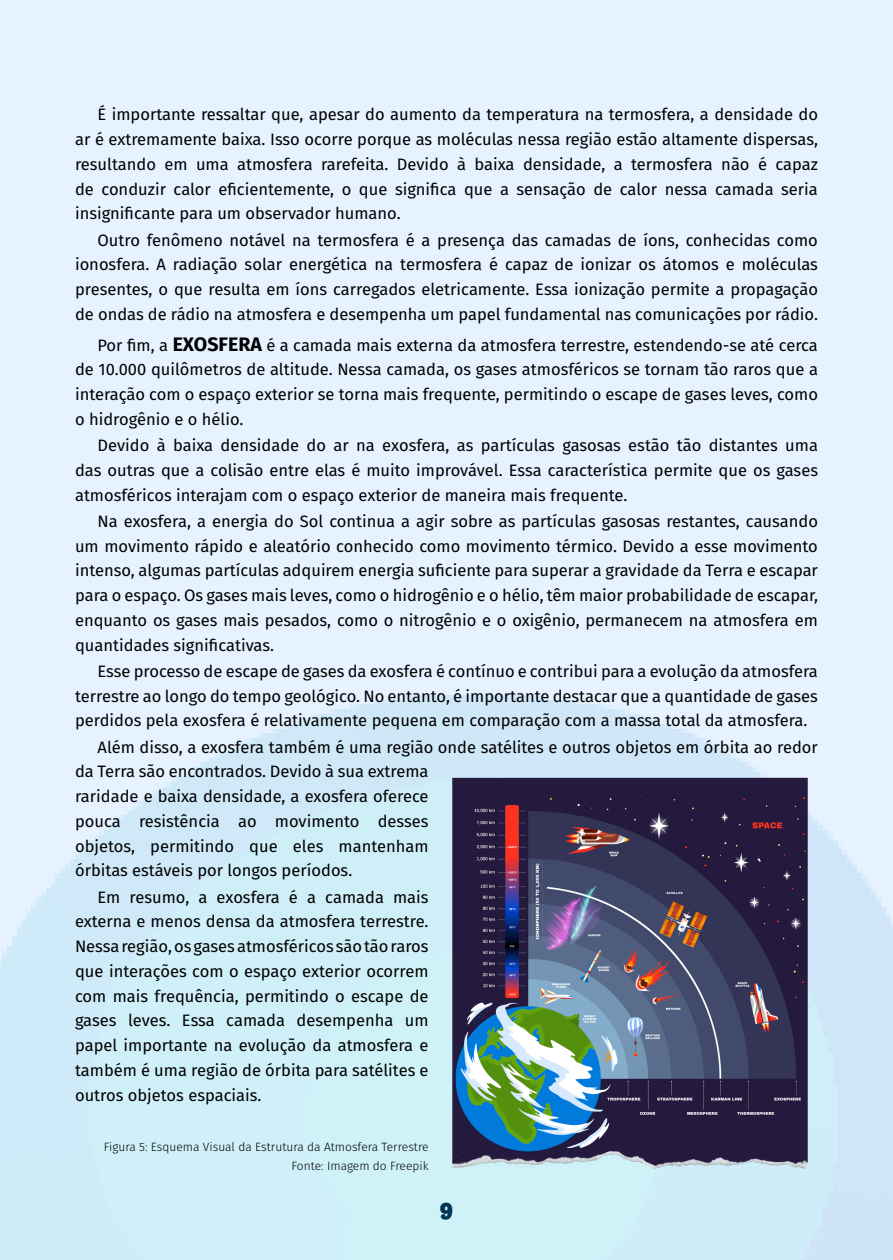
<style>
.page{position:relative;width:893px;height:1260px;background:#fff}
.page>*{position:absolute;margin:0;border:0;box-sizing:border-box;transform-origin:0 0}
.t1{font:22.5px "Spicy Rice";color:#003652}
.t2{font:16.5px/24.8px "Fira Sans";color:#000;text-align:justify}
.t3{font:300 12px/19.5px "Fira Sans";color:#000;text-align:right}
.s1{font-weight:700;font-size:19.5px}
</style>
<div class="page">
<div style="left:0;top:0;width:892px;height:1260px;background:linear-gradient(to bottom,#edf3ff,#cdedf7)"></div>
<img style="left:437px;top:771px;width:381px;height:401px">
<p class="t2" style="left:75px;top:102px;width:744px;text-indent:23px">É importante ressaltar que, apesar do aumento da temperatura na termosfera, a densidade do ar é extremamente baixa. Isso ocorre porque as moléculas nessa região estão altamente dispersas, resultando em uma atmosfera rarefeita. Devido à baixa densidade, a termosfera não é capaz de conduzir calor eficientemente, o que significa que a sensação de calor nessa camada seria insignificante para um observador humano.</p>
<p class="t2" style="left:75px;top:227px;width:744px;text-indent:23px">Outro fenômeno notável na termosfera é a presença das camadas de íons, conhecidas como ionosfera. A radiação solar energética na termosfera é capaz de ionizar os átomos e moléculas presentes, o que resulta em íons carregados eletricamente. Essa ionização permite a propagação de ondas de rádio na atmosfera e desempenha um papel fundamental nas comunicações por rádio.</p>
<p class="t2" style="left:75px;top:332px;width:744px;text-indent:22px">Por fim, a <span class="s1">EXOSFERA</span> é a camada mais externa da atmosfera terrestre, estendendo-se até cerca de 10.000 quilômetros de altitude. Nessa camada, os gases atmosféricos se tornam tão raros que a interação com o espaço exterior se torna mais frequente, permitindo o escape de gases leves, como o hidrogênio e o hélio.</p>
<p class="t2" style="left:75px;top:433px;width:744px;text-indent:23px">Devido à baixa densidade do ar na exosfera, as partículas gasosas estão tão distantes uma das outras que a colisão entre elas é muito improvável. Essa característica permite que os gases atmosféricos interajam com o espaço exterior de maneira mais frequente.</p>
<p class="t2" style="left:75px;top:508px;width:744px;text-indent:23px">Na exosfera, a energia do Sol continua a agir sobre as partículas gasosas restantes, causando um movimento rápido e aleatório conhecido como movimento térmico. Devido a esse movimento intenso, algumas partículas adquirem energia suficiente para superar a gravidade da Terra e escapar para o espaço. Os gases mais leves, como o hidrogênio e o hélio, têm maior probabilidade de escapar, enquanto os gases mais pesados, como o nitrogênio e o oxigênio, permanecem na atmosfera em quantidades significativas.</p>
<p class="t2" style="left:75px;top:658px;width:744px;text-indent:23px">Esse processo de escape de gases da exosfera é contínuo e contribui para a evolução da atmosfera terrestre ao longo do tempo geológico. No entanto, é importante destacar que a quantidade de gases perdidos pela exosfera é relativamente pequena em comparação com a massa total da atmosfera.</p>
<p class="t2" style="left:75px;top:734px;width:744px;text-align:left;text-indent:23px">Além disso, a exosfera também é uma região onde satélites e outros objetos em órbita ao redor da Terra são encontrados. Devido à sua extrema<br>raridade e baixa densidade, a exosfera oferece<br>pouca resistência ao movimento desses<br>objetos, permitindo que eles mantenham<br>órbitas estáveis por longos períodos.</p>
<p class="t2" style="left:75px;top:884px;width:355px;text-indent:23px">Em resumo, a exosfera é a camada mais externa e menos densa da atmosfera terrestre.<br>Nessa região, os gases atmosféricos são tão raros que interações com o espaço exterior ocorrem com mais frequência, permitindo o escape de gases leves. Essa camada desempenha um papel importante na evolução da atmosfera e também é uma região de órbita para satélites e outros objetos espaciais.</p>
<p class="t3" style="left:104px;top:1137px;width:326px">Figura 5: Esquema Visual da Estrutura da Atmosfera Terrestre<br>Fonte: Imagem do Freepik</p>
<h1 class="t1" style="left:440px;top:1196px;width:15px">9</h1>
</div>
